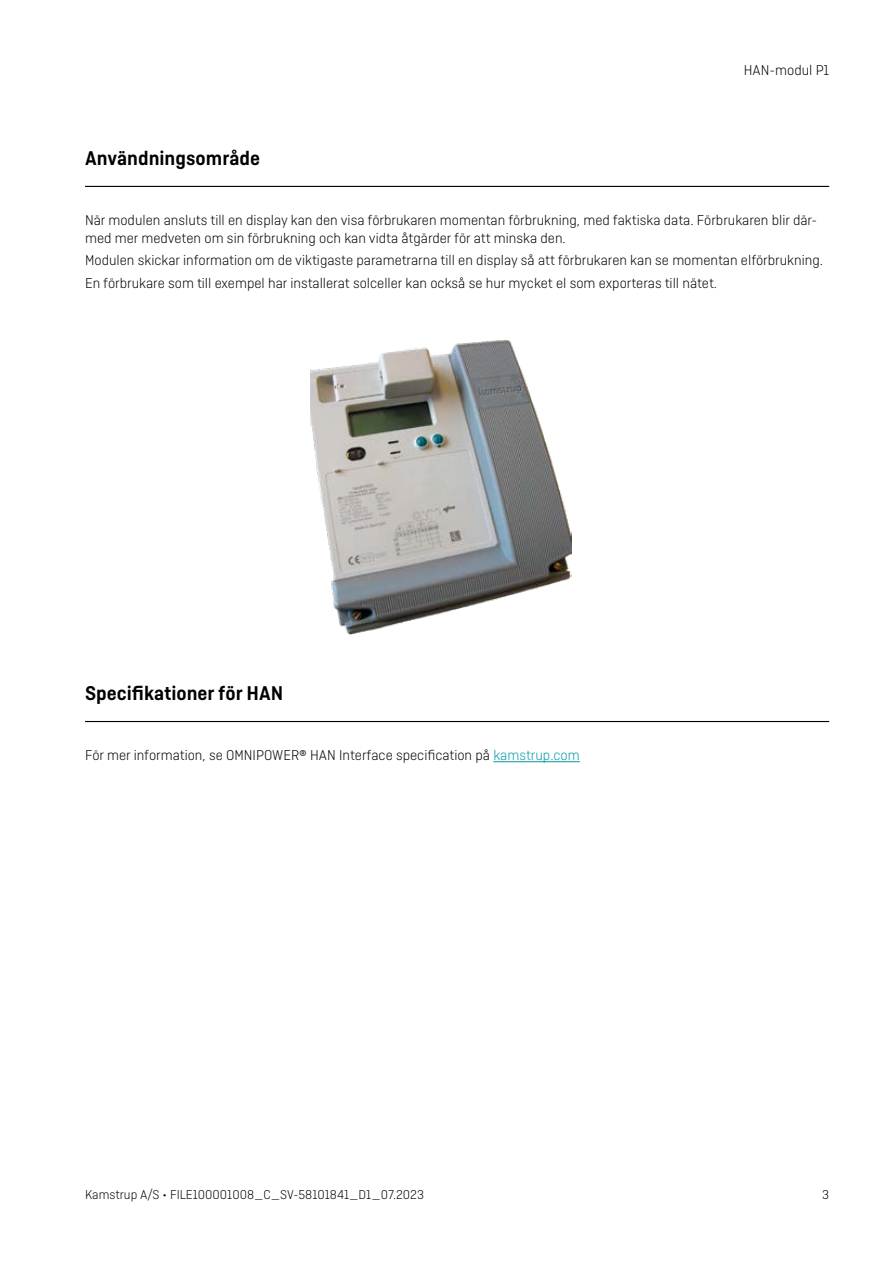
<style>
.page{position:relative;width:893px;height:1263px;background:#fff}
.page>*{position:absolute;margin:0;border:0;box-sizing:border-box;transform-origin:0 0}
.t1{font:600 21px "Ciutadella";color:#000}
.t2{font:300 15px/18px "Ciutadella";color:#000}
.t3{font:300 13.5px "Ciutadella";color:#000}
.s1{color:#0099a8}
</style>
<div class="page">
<hr style="left:85px;top:186px;width:744px;height:1px;background:#000">
<hr style="left:85px;top:721px;width:744px;height:1px;background:#000">
<hr style="left:493px;top:761px;width:87px;height:1px;background:#0099a8">
<img style="left:310px;top:340px;width:261px;height:295px">
<h1 class="t1" style="left:85px;top:146px;width:177px">Användningsområde</h1>
<p class="t2" style="left:744px;top:61px;width:87px">HAN-modul P1</p>
<p class="t2" style="left:85px;top:211px;width:734px">När modulen ansluts till en display kan den visa förbrukaren momentan förbrukning, med faktiska data. Förbrukaren blir där&shy;med mer medveten om sin förbrukning och kan vidta åtgärder för att minska den.</p>
<p class="t2" style="left:85px;top:249px;width:739px;line-height:22.2px">Modulen skickar information om de viktigaste parametrarna till en display så att förbrukaren kan se momentan elförbrukning.<br>En förbrukare som till exempel har installerat solceller kan också se hur mycket el som exporteras till nätet.</p>
<h1 class="t1" style="left:85px;top:681px;width:200px">Specifikationer för HAN</h1>
<p class="t2" style="left:85px;top:746px;width:496px">För mer information, se OMNIPOWER® HAN Interface specification på <span class="s1">kamstrup.com</span></p>
<p class="t3" style="left:85px;top:1187px;width:341px">Kamstrup A/S • FILE100001008_C_SV-58101841_D1_07.2023</p>
<p class="t3" style="left:822px;top:1187px;width:8px">3</p>
</div>
